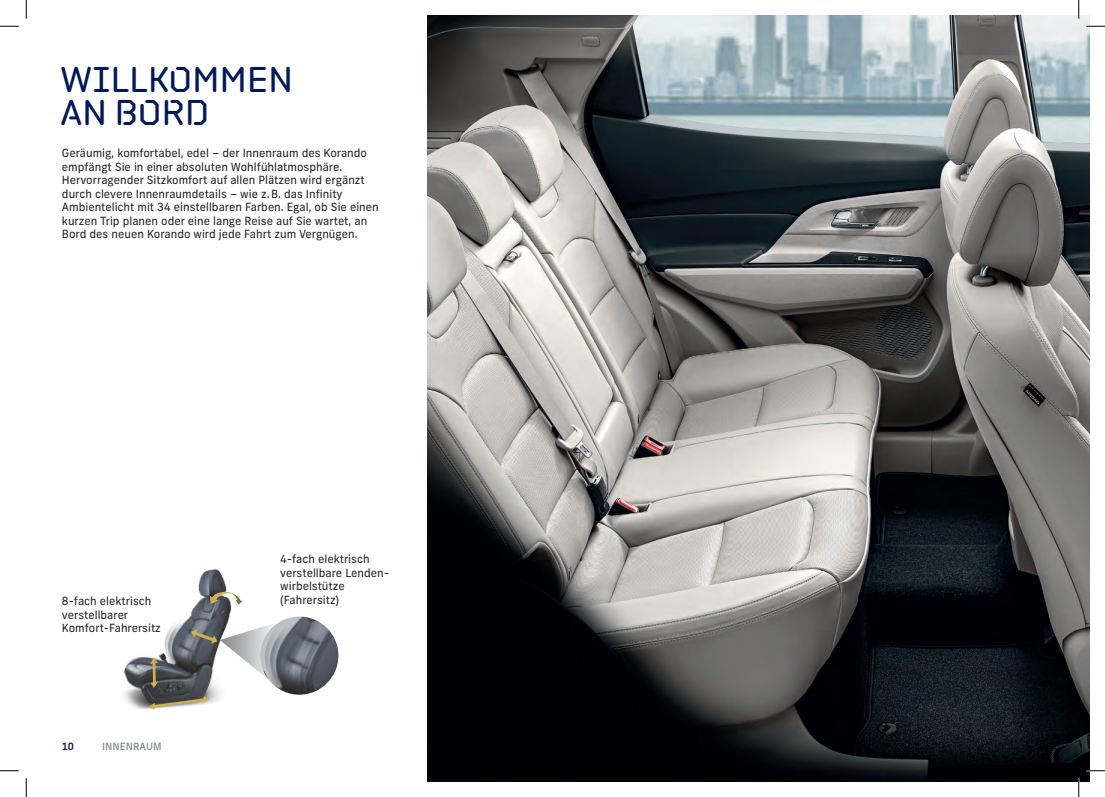
<style>
.page{position:relative;width:1105px;height:797px;background:#fff}
.page>*{position:absolute;margin:0;border:0;box-sizing:border-box;transform-origin:0 0}
.t1{font:37.5px/33.8px "Plotter Liner Stencil Std";letter-spacing:.01em;color:#011958}
.t2{font:11.25px/13.5px "Frank New";color:#231f20}
.t3{font:500 10px "Frank New";color:#8e9295}
.t4{font:500 10px "Frank New";color:#011958}
</style>
<div class="page">
<img style="left:428px;top:16px;width:661px;height:765px">
<img style="left:123px;top:568px;width:117px;height:142px">
<svg style="left:210px;top:588px;width:33px;height:16px"></svg>
<svg style="left:150px;top:657px;width:8px;height:31px"></svg>
<svg style="left:148px;top:696px;width:62px;height:13px"></svg>
<svg style="left:191px;top:621px;width:82px;height:61px"></svg>
<img style="left:260px;top:616px;width:78px;height:78px;border-radius:39px">
<svg style="left:0;top:25px;width:19px;height:2px"></svg>
<svg style="left:1086px;top:25px;width:19px;height:2px"></svg>
<svg style="left:0;top:770px;width:19px;height:1px"></svg>
<svg style="left:1086px;top:770px;width:19px;height:1px"></svg>
<svg style="left:25px;top:0;width:2px;height:19px"></svg>
<svg style="left:25px;top:778px;width:2px;height:19px"></svg>
<svg style="left:1078px;top:0;width:1px;height:19px"></svg>
<svg style="left:1078px;top:778px;width:1px;height:19px"></svg>
<h1 class="t1" style="left:61px;top:61px;width:233px">WILLKOMMEN<br>AN BORD</h1>
<p class="t2" style="left:62px;top:146px;width:318px">Geräumig, komfortabel, edel – der Innenraum des Korando empfängt Sie in einer absoluten Wohlfühlatmosphäre.<br>Hervorragender Sitzkomfort auf allen Plätzen wird ergänzt durch clevere Innenraumdetails – wie z.B. das Infinity Ambientelicht mit 34 einstellbaren Farben. Egal, ob Sie einen kurzen Trip planen oder eine lange Reise auf Sie wartet, an Bord des neuen Korando wird jede Fahrt zum Vergnügen.</p>
<p class="t2" style="left:280px;top:552px;width:110px">4-fach elektrisch verstellbare Lenden&shy;wirbelstütze</p>
<p class="t2" style="left:62px;top:594px;width:91px">8-fach elektrisch</p>
<p class="t2" style="left:280px;top:593px;width:61px">(Fahrersitz)</p>
<p class="t2" style="left:62px;top:607px;width:100px">verstellbarer<br>Komfort-Fahrersitz</p>
<p class="t4" style="left:62px;top:740px;width:14px">10</p>
<p class="t3" style="left:102px;top:740px;width:61px">INNENRAUM</p>
</div>
